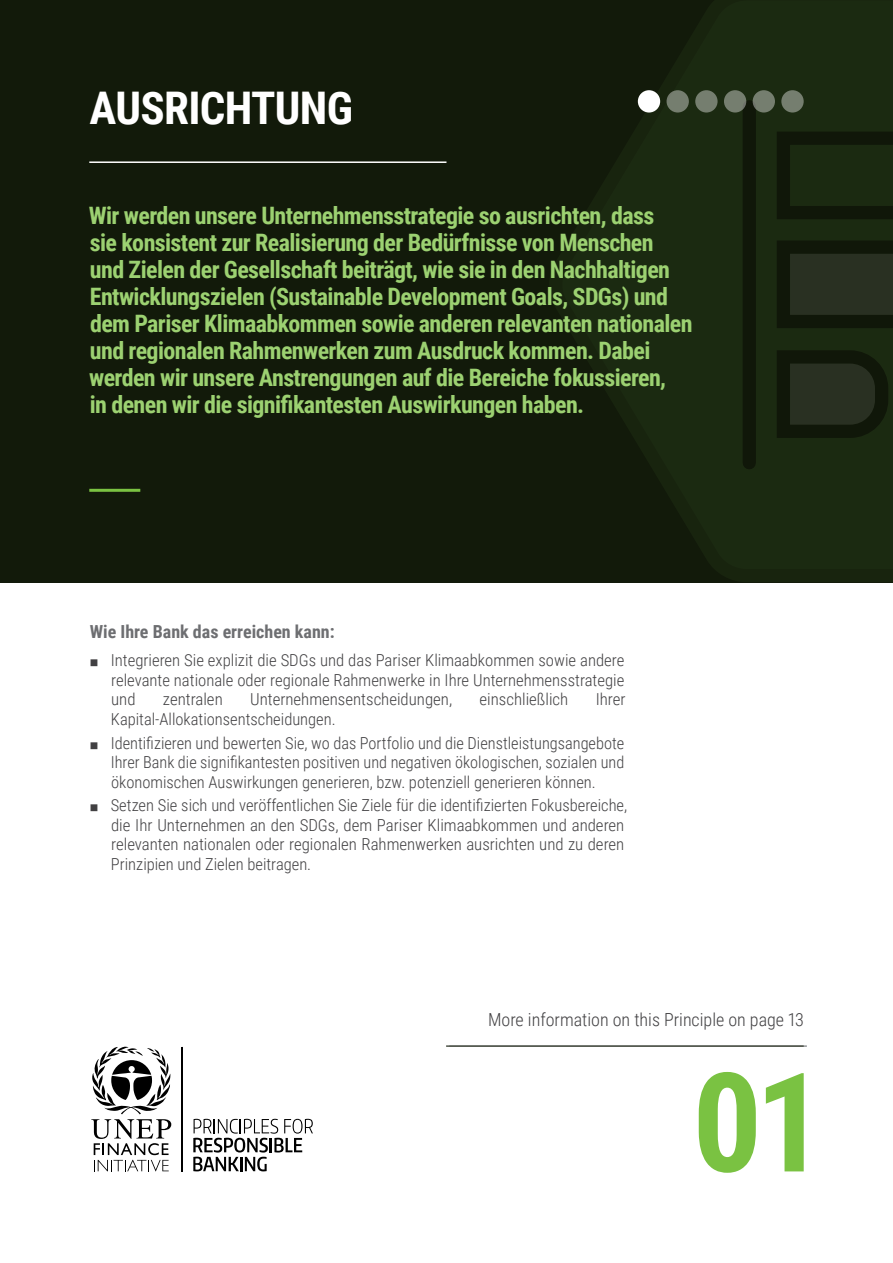
<style>
.page{position:relative;width:893px;height:1263px;background:#fff}
.page>*{position:absolute;margin:0;border:0;box-sizing:border-box;transform-origin:0 0}
.t1{font:700 45px "Roboto Condensed";letter-spacing:-.015em;color:#fff}
.t2{font:700 24px/27px "Roboto Condensed";letter-spacing:-.025em;color:#9cd171}
.t3{font:300 18px "Roboto Condensed";color:#414042}
.t4{font:700 18px "Roboto Condensed";color:#6d6e71}
.t5{font:300 16.5px/19.5px "Roboto Condensed";color:#414042}
</style>
<div class="page">
<hr style="left:449px;top:1045px;width:358px;height:2px;background:#939598">
<svg style="left:193px;top:1119px;width:120px;height:52px"></svg>
<svg style="left:91px;top:1046px;width:80px;height:125px"></svg>
<hr style="left:182px;top:1047px;width:1px;height:124px;background:#000">
<div style="left:0;top:0;width:893px;height:582px;background:#121a0a"></div>
<svg style="left:562px;top:0;width:331px;height:569px;fill:#1b2a11"></svg>
<svg style="left:736px;top:93px;width:157px;height:383px"></svg>
<svg style="left:770px;top:234px;width:123px;height:101px"></svg>
<svg style="left:770px;top:344px;width:123px;height:101px"></svg>
<svg style="left:699px;top:1072px;width:105px;height:101px"></svg>
<hr style="left:446px;top:1045px;width:358px;height:2px;background:#4d5347">
<hr style="left:89px;top:161px;width:357px;height:2px;background:#fff">
<div style="left:638px;top:90px;width:22px;height:23px;background:#fff;border-radius:50%"></div>
<svg style="left:695px;top:90px;width:23px;height:23px"></svg>
<div style="left:753px;top:90px;width:22px;height:23px;background:#757e6f;border-radius:50%"></div>
<svg style="left:666px;top:90px;width:23px;height:23px"></svg>
<div style="left:724px;top:90px;width:22px;height:23px;background:#757e6f;border-radius:50%"></div>
<svg style="left:781px;top:90px;width:23px;height:23px"></svg>
<hr style="left:89px;top:489px;width:51px;height:3px;background:#7ac242">
<h1 class="t1" style="left:90px;top:76px;width:265px">AUSRICHTUNG</h1>
<p class="t2" style="left:89px;top:201px;width:605px">Wir werden unsere Unternehmensstrategie so ausrichten, dass<br>sie konsistent zur Realisierung der Bedürfnisse von Menschen und Zielen der Gesellschaft beiträgt, wie sie in den Nachhaltigen Entwicklungszielen (Sustainable Development Goals, SDGs) und dem Pariser Klimaabkommen sowie anderen relevanten nationalen und regionalen Rahmenwerken zum Ausdruck kommen. Dabei werden wir unsere Anstrengungen auf die Bereiche fokussieren,<br>in denen wir die signifikantesten Auswirkungen haben.</p>
<p class="t4" style="left:90px;top:619px;width:247px">Wie Ihre Bank das erreichen kann:</p>
<p class="t5" style="left:111px;top:650px;width:515px;text-align:justify;text-indent:-22px">◼ Integrieren Sie explizit die SDGs und das Pariser Klimaabkommen sowie andere relevante nationale oder regionale Rahmenwerke in Ihre Unternehmensstrategie und</p>
<p class="t5" style="left:163px;top:689px;width:61px">zentralen</p>
<p class="t5" style="left:250px;top:689px;width:204px">Unternehmensentscheidungen,</p>
<p class="t5" style="left:480px;top:689px;width:90px">einschließlich</p>
<p class="t5" style="left:596px;top:689px;width:31px">Ihrer</p>
<p class="t5" style="left:89px;top:706px;width:537px;line-height:23.7px;text-indent:22px">Kapital-Allokationsentscheidungen.<br>◼ Identifizieren und bewerten Sie, wo das Portfolio und die Dienstleistungsangebote</p>
<p class="t5" style="left:111px;top:752px;width:515px">Ihrer Bank die signifikantesten positiven und negativen ökologischen, sozialen und ökonomischen Auswirkungen generieren, bzw. potenziell generieren können.</p>
<p class="t5" style="left:111px;top:795px;width:518px;text-indent:-22px">◼ Setzen Sie sich und veröffentlichen Sie Ziele für die identifizierten Fokusbereiche, die Ihr Unternehmen an den SDGs, dem Pariser Klimaabkommen und anderen relevanten nationalen oder regionalen Rahmenwerken ausrichten und zu deren Prinzipien und Zielen beitragen.</p>
<p class="t3" style="left:488px;top:1007px;width:317px">More information on this Principle on page 13</p>
</div>
